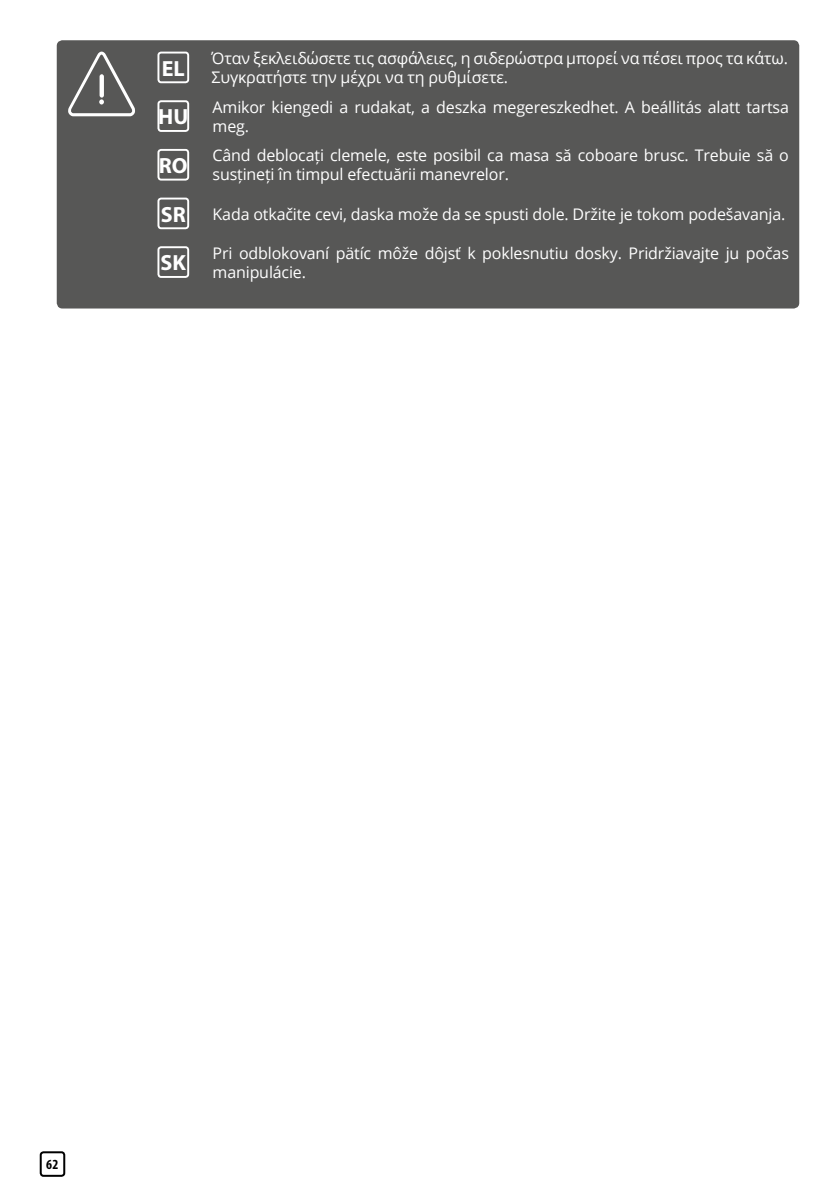
<style>
.page{position:relative;width:840px;height:1191px;background:#fff}
.page>*{position:absolute;margin:0;border:0;box-sizing:border-box;transform-origin:0 0}
.t1{font:700 22px "Myriad Pro";color:#fff}
.t2{font:16px/19.2px "Open Sans";letter-spacing:-.01em;color:#fff}
.t3{font:700 condensed 14px "Myriad Pro";color:#000}
.s1{font-family:"Myriad Pro";font-weight:700;font-size:22px}
</style>
<div class="page">
<div style="left:40px;top:1151px;width:25px;height:25px;border:2px solid #000;border-radius:3px"></div>
<div style="left:57px;top:40px;width:741px;height:268px;background:#575756;border-radius:6px"></div>
<svg style="left:68px;top:52px;width:67px;height:64px"></svg>
<div style="left:99px;top:74px;width:5px;height:24px;background:#fff;border-radius:2px"></div>
<div style="left:157px;top:100px;width:32px;height:32px;border:2px solid #fff;border-radius:3px"></div>
<div style="left:157px;top:149px;width:32px;height:32px;border:2px solid #fff;border-radius:3px"></div>
<div style="left:157px;top:198px;width:32px;height:31px;border:2px solid #fff;border-radius:3px"></div>
<div style="left:157px;top:246px;width:32px;height:32px;border:2px solid #fff;border-radius:3px"></div>
<div style="left:157px;top:52px;width:32px;height:31px;border:2px solid #fff;border-radius:3px"></div>
<h1 class="t1" style="left:162px;top:54px;width:24px">EL</h1>
<p class="t2" style="left:211px;top:48px;width:577px">Όταν ξεκλειδώσετε τις ασφάλειες, η σιδερώστρα μπορεί να πέσει προς τα κάτω.<br>Συγκρατήστε την μέχρι να τη ρυθμίσετε.</p>
<p class="t2" style="left:158px;top:97px;width:632px;text-indent:54px">Amikor kiengedi a rudakat, a deszka megereszkedhet. A beállitás alatt tartsa<br><sup>HU</sup> meg.</p>
<p class="t2" style="left:212px;top:145px;width:577px">Când deblocați clemele, este posibil ca masa să coboare brusc. Trebuie să o susțineți în timpul efectuării manevrelor.</p>
<h1 class="t1" style="left:159px;top:151px;width:30px">RO</h1>
<p class="t2" style="left:161px;top:204px;width:625px"><span class="s1">SR</span> Kada otkačite cevi, daska može da se spusti dole. Držite je tokom podešavanja.</p>
<p class="t2" style="left:212px;top:243px;width:577px">Pri odblokovaní pätíc môže dôjsť k poklesnutiu dosky. Pridržiavajte ju počas manipulácie.</p>
<h1 class="t1" style="left:160px;top:248px;width:27px">SK</h1>
<p class="t3" style="left:46px;top:1155px;width:14px">62</p>
</div>
